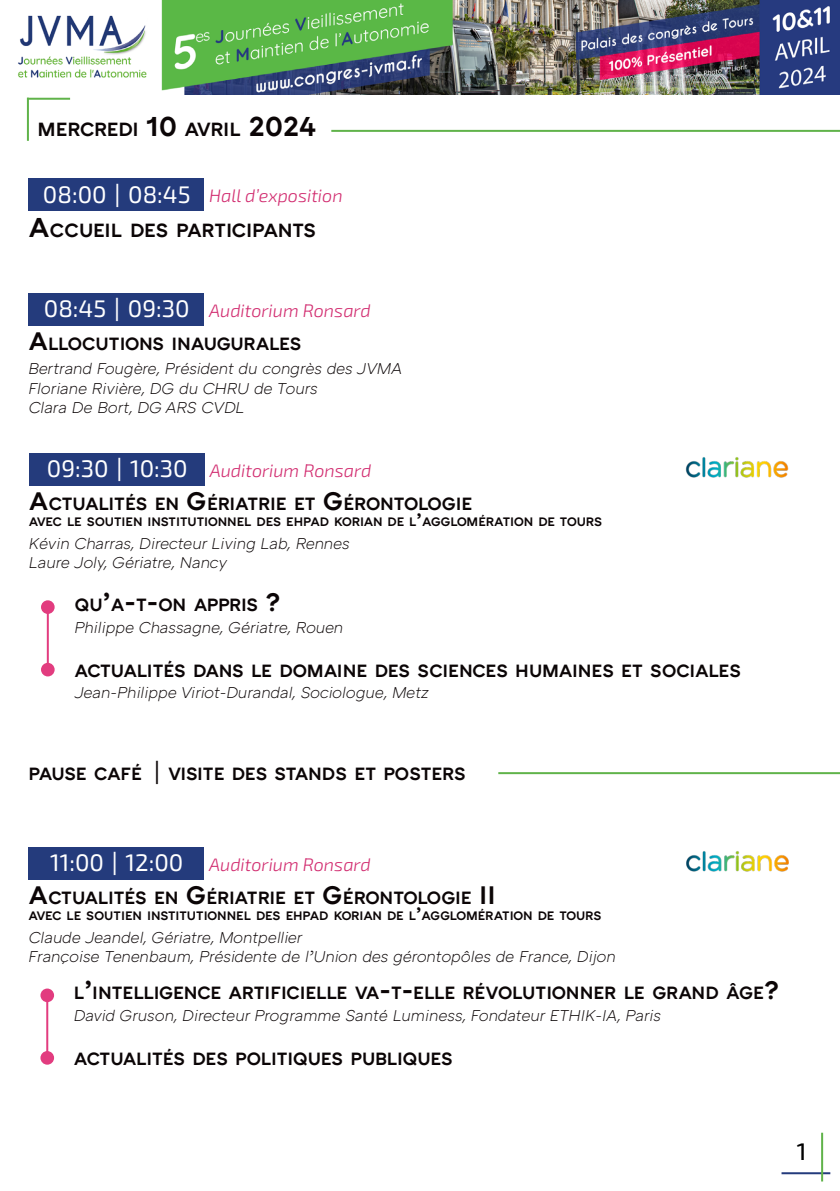
<style>
.page{position:relative;width:840px;height:1191px;background:#fff}
.page>*{position:absolute;margin:0;border:0;box-sizing:border-box;transform-origin:0 0}
.t1{font:24px "Exo 2";color:#fff}
.t2{font:24px "Exo 2";color:#000}
.t3{font:600 19.6px "ATC Arquette";letter-spacing:-.02em;color:#0b0506}
.t4{font:600 18.2px "ATC Arquette";letter-spacing:-.02em;color:#0b0506}
.t5{font:italic 18px "Exo 2";color:#d22e71}
.t6{font:italic 300 16px/19.2px "ATC Arquette";letter-spacing:-.01em;color:#0b0506}
.t7{font:600 12.6px "ATC Arquette";letter-spacing:-.02em;color:#0b0506}
.s1{font-size:28px}
.s2{font-family:"ATC Overlook"}
.s3{font-style:normal;font-size:24px;color:#fff}
.s4{font-family:"ATC Overlook";font-style:normal;font-size:24px;color:#fff}
.s5{font-size:26px}
.s6{font-size:18px}
.s7{font-family:"ATC Overlook";font-weight:400;font-size:24px}
</style>
<div class="page">
<hr style="left:781px;top:1172px;width:48px;height:2px;background:#243b7c">
<hr style="left:820px;top:1132px;width:2px;height:49px;background:#60b34a">
<img style="left:18px;top:0;width:821px;height:94px">
<hr style="left:27px;top:98px;width:2px;height:43px;background:#60b34a">
<hr style="left:27px;top:98px;width:43px;height:2px;background:#60b34a">
<div style="left:28px;top:179px;width:176px;height:32px;background:#243b7c"></div>
<hr style="left:331px;top:130px;width:508px;height:2px;background:#60b34a">
<div style="left:28px;top:293px;width:176px;height:32px;background:#243b7c"></div>
<hr style="left:498px;top:772px;width:341px;height:2px;background:#60b34a">
<div style="left:29px;top:453px;width:176px;height:32px;background:#243b7c"></div>
<div style="left:41px;top:600px;width:14px;height:14px;background:#e23c7f;border-radius:50%"></div>
<hr style="left:47px;top:607px;width:2px;height:63px;background:#e23c7f">
<div style="left:41px;top:663px;width:14px;height:13px;background:#e23c7f;border-radius:50%"></div>
<div style="left:28px;top:847px;width:176px;height:32px;background:#243b7c"></div>
<div style="left:40px;top:988px;width:14px;height:14px;background:#e23c7f;border-radius:50%"></div>
<hr style="left:46px;top:995px;width:2px;height:65px;background:#e23c7f">
<div style="left:40px;top:1051px;width:14px;height:13px;background:#e23c7f;border-radius:50%"></div>
<img style="left:685px;top:457px;width:104px;height:21px">
<img style="left:686px;top:851px;width:103px;height:21px">
<p class="t3" style="left:37px;top:118px;width:281px">MERCREDI <span class="s1">10</span> AVRIL <span class="s1">2024</span></p>
<h1 class="t1" style="left:43px;top:177px;width:149px">08:00 <span class="s2">|</span> 08:45</h1>
<p class="t5" style="left:209px;top:183px;width:135px">Hall d’exposition</p>
<p class="t3" style="left:28px;top:219px;width:289px"><span class="s1">A</span>CCUEIL DES PARTICIPANTS</p>
<p class="t5" style="left:44px;top:298px;width:328px"><span class="s3">08:45</span> <span class="s4">|</span> <span class="s3">09:30</span> Auditorium Ronsard</p>
<p class="t4" style="left:28px;top:333px;width:274px"><span class="s5">A</span>LLOCUTIONS INAUGURALES</p>
<p class="t6" style="left:28px;top:360px;width:375px">Bertrand Fougère, Président du congrès des JVMA<br>Floriane Rivière, DG du CHRU de Tours<br>Clara De Bort, DG ARS CVDL</p>
<p class="t5" style="left:47px;top:458px;width:326px"><span class="s3">09:30</span> <span class="s4">|</span> <span class="s3">10:30</span> Auditorium Ronsard</p>
<p class="t4" style="left:29px;top:493px;width:445px"><span class="s5">A</span>CTUALITÉS EN <span class="s5">G</span> ÉRIATRIE ET <span class="s5">G</span> ÉRONTOLOGIE</p>
<p class="t7" style="left:29px;top:514px;width:574px">AVEC LE SOUTIEN INSTITUTIONNEL DES EHPAD KORIAN DE L<span class="s6">’</span>AGGLOMÉRATION DE TOURS</p>
<p class="t6" style="left:29px;top:534px;width:322px">Kévin Charras, Directeur Living Lab, Rennes<br>Laure Joly, Gériatre, Nancy</p>
<p class="t4" style="left:74px;top:594px;width:207px">QU<span class="s5">’</span>A<span class="s5">-</span>T<span class="s5">-</span>ON APPRIS <span class="s5">?</span></p>
<p class="t6" style="left:74px;top:618px;width:270px">Philippe Chassagne, Gériatre, Rouen</p>
<p class="t4" style="left:74px;top:660px;width:667px">ACTUALITÉS DANS LE DOMAINE DES SCIENCES HUMAINES ET SOCIALES</p>
<p class="t6" style="left:74px;top:684px;width:356px">Jean-Philippe Viriot-Durandal, Sociologue, Metz</p>
<p class="t4" style="left:28px;top:762px;width:439px">PAUSE CAFÉ <span class="s7">|</span> VISITE DES STANDS ET POSTERS</p>
<p class="t5" style="left:50px;top:852px;width:322px"><span class="s3">11:00</span> <span class="s4">|</span> <span class="s3">12:00</span> Auditorium Ronsard</p>
<p class="t4" style="left:28px;top:886px;width:458px"><span class="s5">A</span>CTUALITÉS EN <span class="s5">G</span> ÉRIATRIE ET <span class="s5">G</span> ÉRONTOLOGIE <span class="s5">II</span></p>
<p class="t7" style="left:28px;top:908px;width:574px">AVEC LE SOUTIEN INSTITUTIONNEL DES EHPAD KORIAN DE L<span class="s6">’</span>AGGLOMÉRATION DE TOURS</p>
<p class="t6" style="left:28px;top:928px;width:588px">Claude Jeandel, Gériatre, Montpellier<br>Françoise Tenenbaum, Présidente de l’Union des gérontopôles de France, Dijon</p>
<p class="t4" style="left:74px;top:982px;width:706px">L<span class="s5">’</span>INTELLIGENCE ARTIFICIELLE VA<span class="s5">-</span>T<span class="s5">-</span>ELLE RÉVOLUTIONNER LE GRAND ÂGE<span class="s5">?</span></p>
<p class="t6" style="left:74px;top:1006px;width:588px">David Gruson, Directeur Programme Santé Luminess, Fondateur ETHIK-IA, Paris</p>
<p class="t4" style="left:74px;top:1048px;width:380px">ACTUALITÉS DES POLITIQUES PUBLIQUES</p>
<h1 class="t2" style="left:796px;top:1134px;width:11px">1</h1>
</div>
